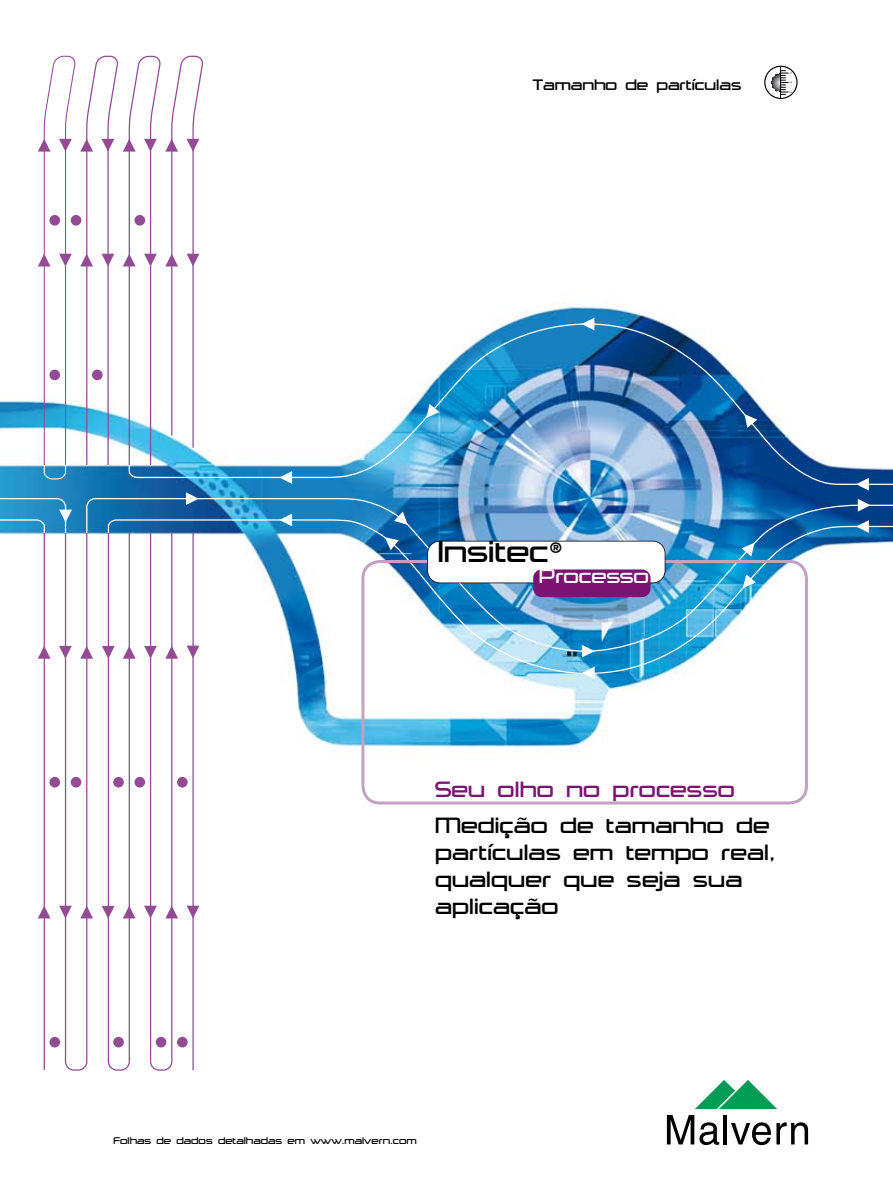
<style>
.page{position:relative;width:893px;height:1187px;background:#fff}
.page>*{position:absolute;margin:0;border:0;box-sizing:border-box;transform-origin:0 0}
.t1{font:300 33px "Trade Marker";color:#000}
.t2{font:24px/27px "Trade Marker Light Alt";letter-spacing:.01em;color:#000}
.t3{font:300 24px "Trade Marker";letter-spacing:.01em;color:#7c1272}
.t4{font:300 21.75px "Trade Marker";color:#fff}
.t5{font:16.5px "Trade Marker Light Alt";color:#000}
.t6{font:300 10.5px "Trade Marker";letter-spacing:.005em;color:#000}
.s1{font-size:27px}
</style>
<div class="page">
<img style="left:0;top:266px;width:893px;height:805px">
<div style="left:177px;top:1036px;width:11px;height:11px;background:#934c94;border-radius:50%"></div>
<div style="left:177px;top:776px;width:11px;height:11px;background:#934c94;border-radius:50%"></div>
<svg style="left:186px;top:492px;width:13px;height:5px"></svg>
<svg style="left:123px;top:141px;width:5px;height:11px"></svg>
<svg style="left:123px;top:256px;width:5px;height:10px"></svg>
<svg style="left:187px;top:905px;width:12px;height:13px"></svg>
<svg style="left:173px;top:905px;width:5px;height:13px"></svg>
<svg style="left:38px;top:905px;width:5px;height:13px"></svg>
<svg style="left:128px;top:55px;width:45px;height:1016px"></svg>
<svg style="left:165px;top:55px;width:40px;height:268px"></svg>
<hr style="left:192px;top:533px;width:2px;height:536px;background:#934c94">
<svg style="left:43px;top:55px;width:75px;height:1016px"></svg>
<img style="left:0;top:497px;width:893px;height:177px">
<svg style="left:102px;top:531px;width:34px;height:540px"></svg>
<svg style="left:38px;top:55px;width:55px;height:425px"></svg>
<svg style="left:394px;top:511px;width:14px;height:14px"></svg>
<svg style="left:741px;top:542px;width:13px;height:14px"></svg>
<svg style="left:385px;top:537px;width:14px;height:13px"></svg>
<svg style="left:743px;top:574px;width:13px;height:14px"></svg>
<svg style="left:582px;top:644px;width:13px;height:13px"></svg>
<svg style="left:582px;top:666px;width:13px;height:13px"></svg>
<svg style="left:856px;top:485px;width:13px;height:5px"></svg>
<img style="left:128px;top:323px;width:765px;height:162px">
<svg style="left:426px;top:404px;width:13px;height:14px"></svg>
<svg style="left:582px;top:317px;width:12px;height:13px"></svg>
<svg style="left:744px;top:414px;width:13px;height:14px"></svg>
<div style="left:361px;top:560px;width:447px;height:244px;border:3px solid #c3a1c4;border-radius:17px"></div>
<div style="left:655px;top:1037px;width:174px;height:129px;background:#fff"></div>
<svg style="left:667px;top:1115px;width:52px;height:29px"></svg>
<hr style="left:724px;top:1114px;width:3px;height:30px;background:#000">
<svg style="left:731px;top:1122px;width:77px;height:22px"></svg>
<svg style="left:696px;top:1080px;width:80px;height:28px"></svg>
<svg style="left:764px;top:65px;width:34px;height:34px"></svg>
<svg style="left:765px;top:66px;width:32px;height:32px"></svg>
<div style="left:764px;top:66px;width:33px;height:33px;border:1px solid #000;border-radius:50%"></div>
<hr style="left:780px;top:66px;width:1px;height:32px;background:#000">
<svg style="left:771px;top:70px;width:21px;height:25px"></svg>
<svg style="left:427px;top:540px;width:238px;height:43px"></svg>
<div style="left:533px;top:569px;width:117px;height:28px;background:#7c1272;border-radius:9px"></div>
<p class="t5" style="left:533px;top:75px;width:210px">Tamanho de partículas</p>
<h1 class="t1" style="left:438px;top:532px;width:126px">Insitec<span class="s1">®</span></h1>
<p class="t4" style="left:539px;top:564px;width:111px">Processo</p>
<p class="t3" style="left:435px;top:775px;width:301px">Seu olho no processo</p>
<p class="t2" style="left:435px;top:811px;width:342px">Medição de tamanho de partículas em tempo real, qualquer que seja sua aplicação</p>
<p class="t6" style="left:113px;top:1134px;width:305px">Folhas de dados detalhadas em www.malvern.com</p>
</div>
